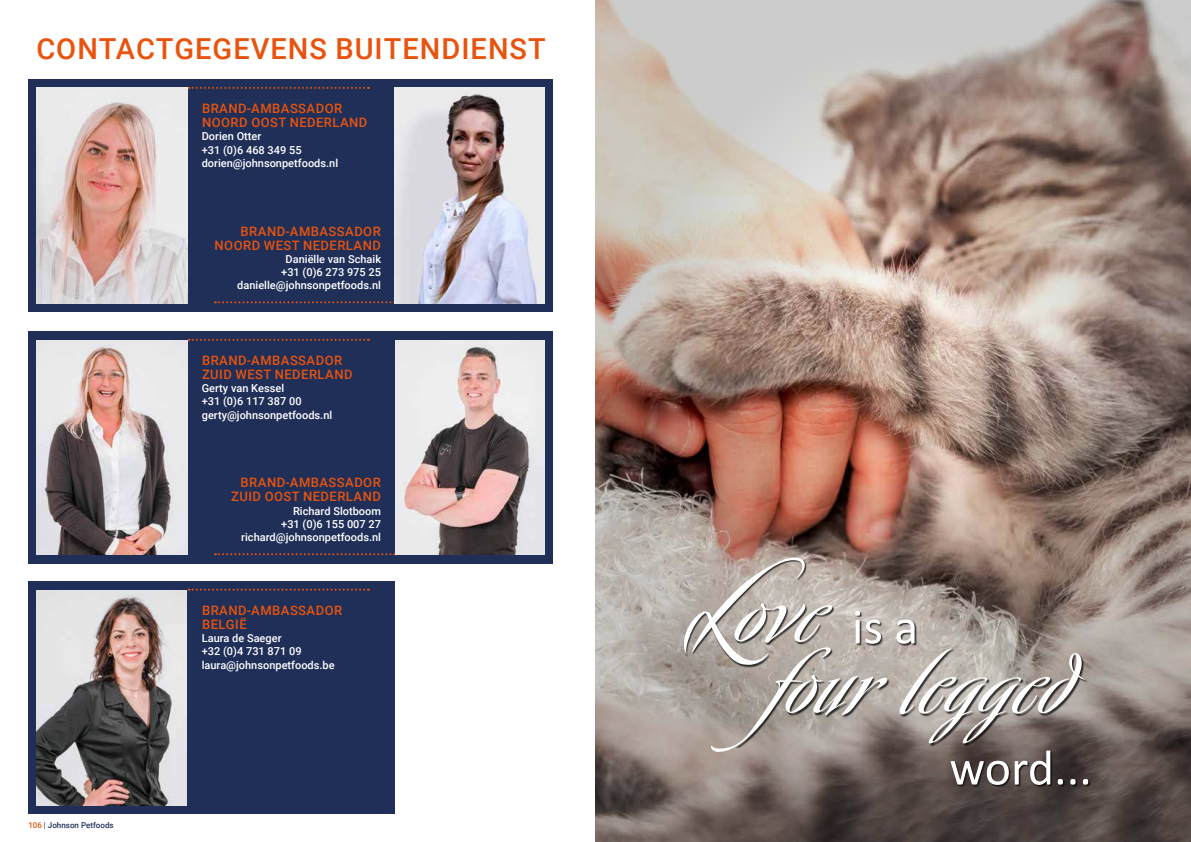
<style>
.page{position:relative;width:1191px;height:842px;background:#fff}
.page>*{position:absolute;margin:0;border:0;box-sizing:border-box;transform-origin:0 0}
.t1{font:italic 700 125px "Avalon";color:#fff}
.t2{font:50px "Calibri";letter-spacing:-.005em;color:#fff}
.t3{font:500 29px "Roboto";letter-spacing:.035em;color:#e8530e}
.t4{font:500 13px/14px "Roboto";letter-spacing:.035em;color:#e8530e}
.t5{font:500 11px/13.2px "Roboto";color:#fff}
.t6{font:500 8px "Roboto";color:#1f2f58}
.s1{color:#e8530e}
</style>
<div class="page">
<div style="left:28px;top:581px;width:367px;height:233px;background:#1f2f58"></div>
<svg style="left:189px;top:589px;width:180px;height:2px"></svg>
<div style="left:28px;top:331px;width:525px;height:233px;background:#1f2f58"></div>
<svg style="left:189px;top:339px;width:180px;height:2px"></svg>
<svg style="left:215px;top:553px;width:180px;height:2px"></svg>
<div style="left:28px;top:79px;width:525px;height:233px;background:#1f2f58"></div>
<svg style="left:189px;top:87px;width:180px;height:2px"></svg>
<svg style="left:215px;top:301px;width:180px;height:2px"></svg>
<img style="left:37px;top:88px;width:151px;height:216px">
<img style="left:37px;top:590px;width:149px;height:215px">
<img style="left:395px;top:340px;width:149px;height:215px">
<img style="left:37px;top:340px;width:151px;height:215px">
<img style="left:595px;top:0;width:596px;height:842px">
<div style="left:684px;top:558px;width:151px;height:109px;background:#000;opacity:.75"></div>
<div style="left:734px;top:648px;width:354px;height:100px;background:#000;opacity:.75"></div>
<div style="left:855px;top:611px;width:62px;height:35px;background:#000;opacity:.75"></div>
<img style="left:395px;top:88px;width:149px;height:216px">
<div style="left:951px;top:751px;width:139px;height:36px;background:#000;opacity:.75"></div>
<h3 class="t3" style="left:36px;top:28px;width:511px">CONTACTGEGEVENS BUITENDIENST</h3>
<p class="t4" style="left:202px;top:101px;width:167px">BRAND-AMBASSADOR<br>NOORD OOST NEDERLAND</p>
<p class="t5" style="left:202px;top:129px;width:138px">Dorien Otter<br>+31 (0)6 468 349 55 dorien@johnsonpetfoods.nl</p>
<p class="t4" style="left:214px;top:223px;width:168px;text-align:right">BRAND-AMBASSADOR<br>NOORD WEST NEDERLAND</p>
<p class="t5" style="left:237px;top:252px;width:145px;text-align:right">Daniëlle van Schaik<br>+31 (0)6 273 975 25 danielle@johnsonpetfoods.nl</p>
<p class="t4" style="left:202px;top:353px;width:152px">BRAND-AMBASSADOR<br>ZUID WEST NEDERLAND</p>
<p class="t5" style="left:202px;top:381px;width:132px">Gerty van Kessel<br>+31 (0)6 117 387 00 gerty@johnsonpetfoods.nl</p>
<p class="t4" style="left:231px;top:475px;width:151px;text-align:right">BRAND-AMBASSADOR<br>ZUID OOST NEDERLAND</p>
<p class="t5" style="left:241px;top:504px;width:141px;text-align:right">Richard Slotboom<br>+31 (0)6 155 007 27 richard@johnsonpetfoods.nl</p>
<p class="t6" style="left:28px;top:819px;width:87px"><span class="s1">106</span> | Johnson Petfoods</p>
<p class="t4" style="left:202px;top:603px;width:142px">BRAND-AMBASSADOR<br>BELGIË</p>
<p class="t5" style="left:202px;top:631px;width:134px">Laura de Saeger<br>+32 (0)4 731 871 09 laura@johnsonpetfoods.be</p>
<h1 class="t1" style="left:688px;top:521px;width:173px">Love</h1>
<h2 class="t2" style="left:852px;top:592px;width:68px">is a</h2>
<h1 class="t1" style="left:764px;top:593px;width:345px">fourlegg ed</h1>
<h2 class="t2" style="left:949px;top:733px;width:144px">word...</h2>
</div>
